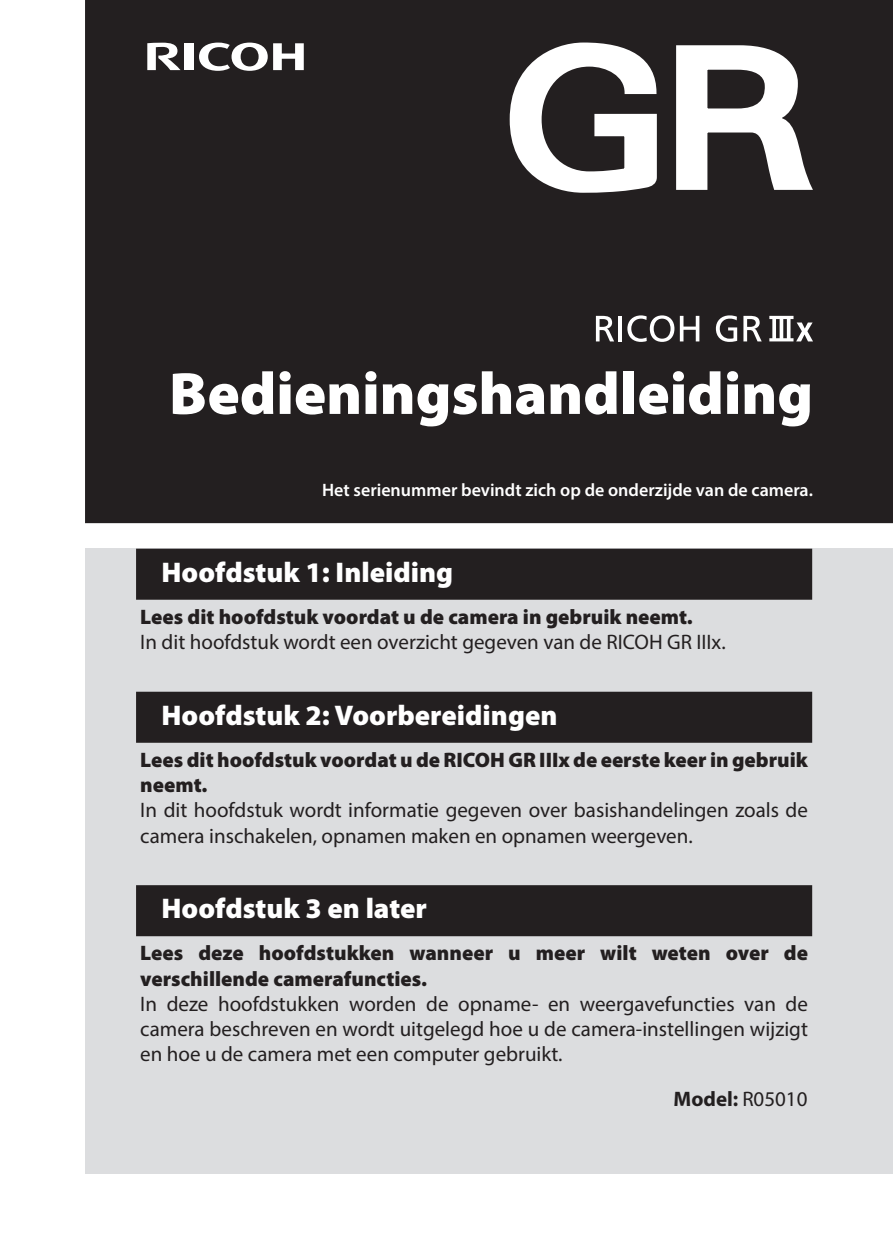
<style>
.page{position:relative;width:893px;height:1259px;background:#fff}
.page>*{position:absolute;margin:0;border:0;box-sizing:border-box;transform-origin:0 0}
._88_Manual{font:900 60px "Myriad Pro";color:#fff}
._99_Chapter_Title_Sh{font:900 28.5px "Myriad Pro";color:#fff}
._31_note_B{font:21px/25.2px "Myriad Pro";color:#231f20}
._31_note_bold{font:900 21px/25.2px "Myriad Pro";color:#231f20}
._31_note_B-2{font:700 21px "Myriad Pro";color:#231f20}
._88_Reference{font:600 18px "Myriad Pro";color:#fff}
.s1{font-weight:400}
</style>
<div class="page">
<div style="left:85px;top:0;width:808px;height:523px;background:#231f20"></div>
<div style="left:85px;top:549px;width:808px;height:625px;background:#dcdddf"></div>
<svg style="left:136px;top:549px;width:676px;height:387px"></svg>
<svg style="left:199px;top:43px;width:105px;height:28px"></svg>
<div style="left:185px;top:43px;width:9px;height:27px;background:#fff"></div>
<svg style="left:147px;top:43px;width:34px;height:27px"></svg>
<svg style="left:510px;top:43px;width:148px;height:150px"></svg>
<svg style="left:675px;top:44px;width:138px;height:147px"></svg>
<svg style="left:716px;top:315px;width:21px;height:27px"></svg>
<svg style="left:743px;top:316px;width:19px;height:25px"></svg>
<svg style="left:596px;top:316px;width:18px;height:25px"></svg>
<hr style="left:618px;top:316px;width:4px;height:25px;background:#fff">
<svg style="left:627px;top:315px;width:47px;height:27px"></svg>
<svg style="left:680px;top:316px;width:19px;height:25px"></svg>
<svg style="left:769px;top:316px;width:44px;height:25px"></svg>
<p class="_88_Manual" style="left:169px;top:353px;width:645px">Bedieningshandleiding</p>
<p class="_88_Reference" style="left:322px;top:479px;width:492px">Het serienummer bevindt zich op de onderzijde van de camera.</p>
<p class="_99_Chapter_Title_Sh" style="left:162px;top:553px;width:293px">Hoofdstuk 1: Inleiding</p>
<p class="_31_note_bold" style="left:140px;top:603px;width:554px">Lees dit hoofdstuk voordat u de camera in gebruik neemt.</p>
<p class="_31_note_B" style="left:140px;top:629px;width:587px">In dit hoofdstuk wordt een overzicht gegeven van de RICOH GR IIIx.</p>
<p class="_99_Chapter_Title_Sh" style="left:162px;top:696px;width:397px">Hoofdstuk 2: Voorbereidingen</p>
<p class="_31_note_bold" style="left:140px;top:746px;width:669px">Lees dit hoofdstuk voordat u de RICOH GR IIIx de eerste keer in gebruik neemt.</p>
<p class="_31_note_B" style="left:140px;top:797px;width:669px">In dit hoofdstuk wordt informatie gegeven over basishandelingen zoals de camera inschakelen, opnamen maken en opnamen weergeven.</p>
<p class="_99_Chapter_Title_Sh" style="left:162px;top:889px;width:267px">Hoofdstuk 3 en later</p>
<p class="_31_note_bold" style="left:140px;top:940px;width:669px">Lees deze hoofdstukken wanneer u meer wilt weten over de verschillende camerafuncties.</p>
<p class="_31_note_B" style="left:140px;top:991px;width:669px;text-align:justify">In deze hoofdstukken worden de opname- en weergavefuncties van de camera beschreven en wordt uitgelegd hoe u de camera-instellingen wijzigt en hoe u de camera met een computer gebruikt.</p>
<p class="_31_note_B-2" style="left:674px;top:1085px;width:135px">Model: <span class="s1">R05010</span></p>
</div>
